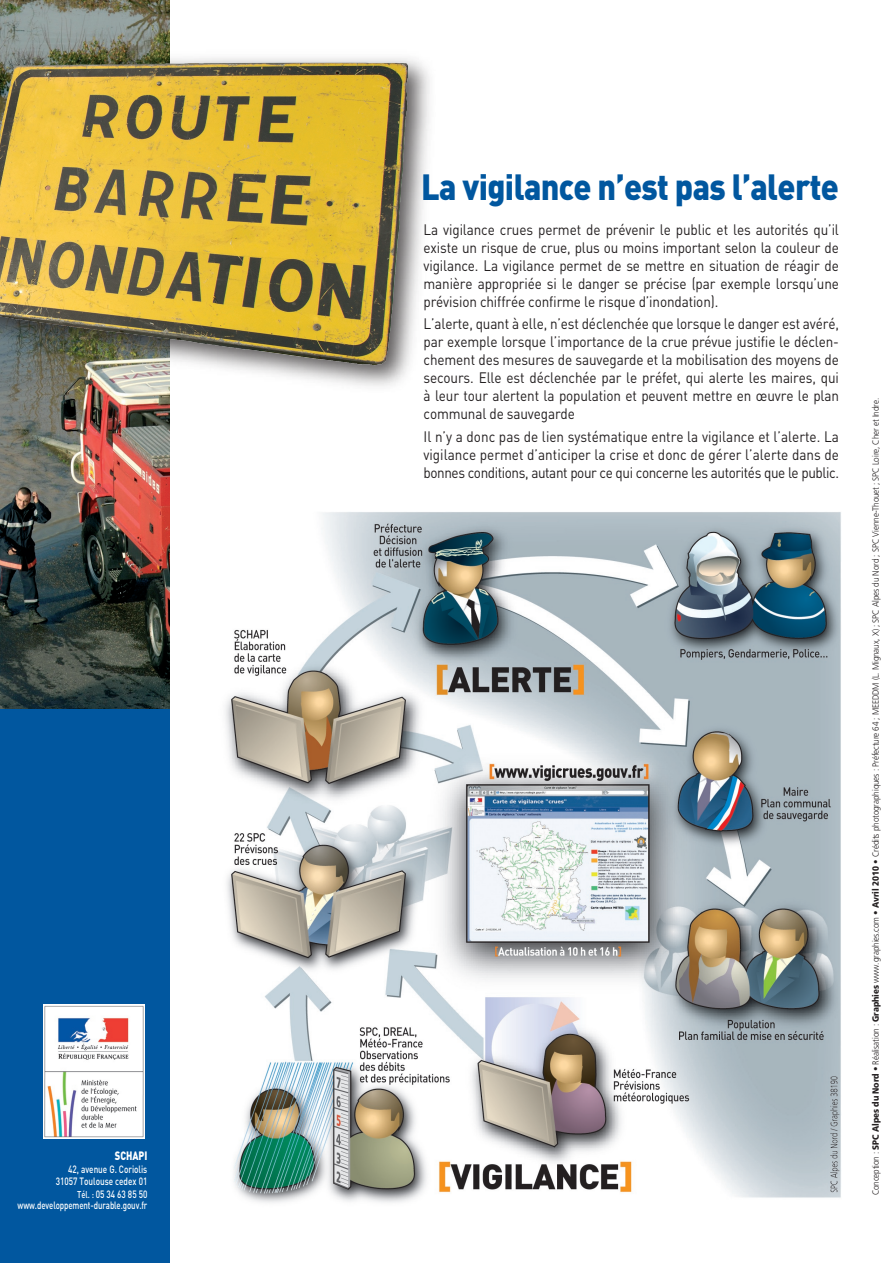
<style>
.page{position:relative;width:893px;height:1263px;background:#fff}
.page>*{position:absolute;margin:0;border:0;box-sizing:border-box;transform-origin:0 0}
.Titres_11{font:900 36px "DIN";letter-spacing:-.02em;color:#01579f;scale:.9 1}
.texte{font:15px/18px "DIN";letter-spacing:-.01em;color:#231f20;text-align:justify;scale:.9 1}
.texte-2{font:900 12px "DIN";color:#fff;scale:.78 1}
.texte-3{font:500 10.5px "DIN";color:#fff;scale:.78 1}
.texte-4{font:500 10.5px "DIN";color:#fff;scale:.75 1}
.t1{font:300 9px "Frutiger";letter-spacing:-.01em;color:#231f20;scale:.9 1}
.s1{font-size:9.75px}
.s2{font-weight:900}
</style>
<div class="page">
<div style="left:0;top:0;width:170px;height:1263px;background:#01579f"></div>
<img style="left:225px;top:512px;width:616px;height:691px">
<img style="left:43px;top:1004px;width:101px;height:134px">
<img style="left:0;top:0;width:170px;height:708px">
<div style="left:0;top:48px;width:439px;height:347px;background:#231f20;opacity:.75"></div>
<img style="left:393px;top:93px;width:15px;height:214px">
<p class="texte-2" style="left:115px;top:1147px;width:43px">SCHAPI</p>
<p class="texte-3" style="left:68px;top:1162px;width:103px">42, avenue G. Coriolis</p>
<p class="texte-3" style="left:56px;top:1174px;width:119px">31057 Toulouse cedex 01</p>
<p class="texte-3" style="left:77px;top:1187px;width:92px"><span class="s1">Tél. :</span> 05 34 63 85 50</p>
<p class="texte-4" style="left:18px;top:1198px;width:174px">www.developpement-durable.gouv.fr</p>
<p class="Titres_11" style="left:421px;top:163px;width:466px">La vigilance n’est pas l’alerte</p>
<p class="texte" style="left:423px;top:220px;width:463px">La vigilance crues permet de prévenir le public et les autorités qu’il existe un risque de crue, plus ou moins important selon la couleur de vigilance. La vigilance permet de se mettre en situation de réagir de manière appropriée si le danger se précise (par exemple lorsqu’une prévision chiffrée confirme le risque d’inondation).</p>
<p class="texte" style="left:423px;top:315px;width:463px">L’alerte, quant à elle, n’est déclenchée que lorsque le danger est avéré, par exemple lorsque l’importance de la crue prévue justifie le déclen&shy;chement des mesures de sauvegarde et la mobilisation des moyens de secours. Elle est déclenchée par le préfet, qui alerte les maires, qui à leur tour alertent la population et peuvent mettre en œuvre le plan communal de sauvegarde</p>
<p class="texte" style="left:423px;top:427px;width:463px">Il n’y a donc pas de lien systématique entre la vigilance et l’alerte. La vigilance permet d’anticiper la crise et donc de gérer l’alerte dans de bonnes conditions, autant pour ce qui concerne les autorités que le public.</p>
<p class="t1" style="left:871px;top:1195px;width:888px;rotate:-90deg">Conception : <span class="s2">SPC Alpes du Nord</span> • Réalisation : <span class="s2">Graphies</span> www.graphies.com • <span class="s2">Avril 2010</span> • Crédits photographiques : Préfecture 64 ; MEEDDM (L. Mignaux, X) ; SPC Alpes du Nord ; SPC Vienne-Thouet ; SPC Loire, Cher et Indre.</p>
</div>
